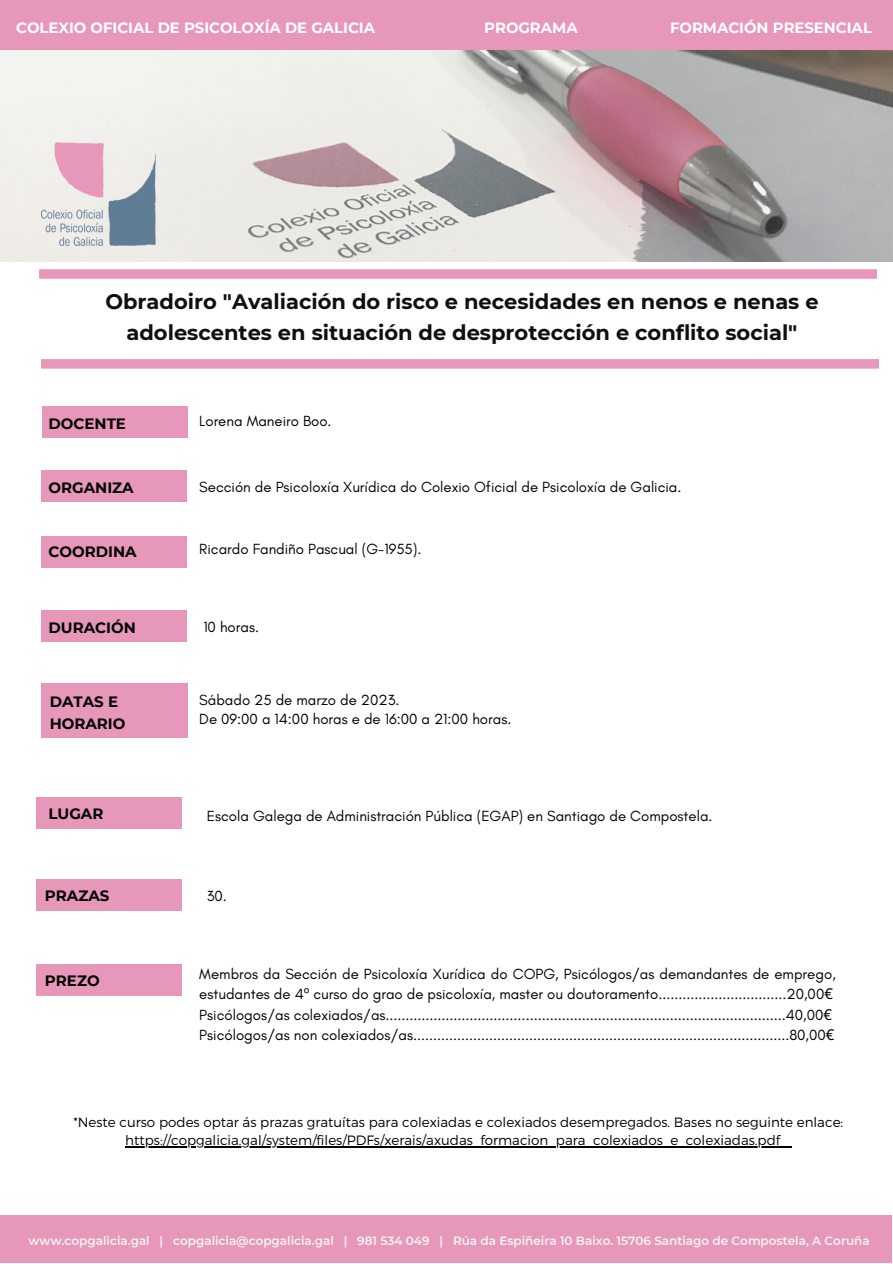
<style>
.page{position:relative;width:893px;height:1264px;background:#fff}
.page>*{position:absolute;margin:0;border:0;box-sizing:border-box;transform-origin:0 0}
.t1{font:700 21px/30.3px "Montserrat";color:#120e10;text-align:center}
.t2{font:15px/20.2px "Glacial Indifference";color:#000}
.t3{font:700 15px/21.9px "Montserrat";color:#000}
.t4{font:700 14.85px "Montserrat";color:#fff}
.t5{font:300 13.5px/18px "Montserrat";color:#000}
.t6{font:600 12px "Montserrat";color:#f4f5ef}
.s1{font-family:"Noto Sans"}
</style>
<div class="page">
<img style="left:0;top:50px;width:892px;height:212px">
<svg style="left:41px;top:359px;width:838px;height:9px"></svg>
<svg style="left:39px;top:269px;width:838px;height:10px"></svg>
<div style="left:0;top:0;width:892px;height:50px;background:#e798ba"></div>
<div style="left:41px;top:470px;width:145px;height:32px;background:#e798ba"></div>
<div style="left:41px;top:683px;width:146px;height:54px;background:#e798ba"></div>
<div style="left:0;top:1215px;width:891px;height:47px;background:#e798ba"></div>
<img style="left:41px;top:142px;width:115px;height:104px">
<div style="left:43px;top:406px;width:145px;height:32px;background:#e798ba"></div>
<div style="left:41px;top:536px;width:145px;height:31px;background:#e798ba"></div>
<div style="left:41px;top:610px;width:145px;height:31px;background:#e798ba"></div>
<div style="left:37px;top:797px;width:145px;height:32px;background:#e798ba"></div>
<div style="left:37px;top:879px;width:145px;height:31px;background:#e798ba"></div>
<div style="left:37px;top:963px;width:145px;height:32px;background:#e798ba"></div>
<hr style="left:125px;top:1146px;width:655px;height:1px;background:#000">
<p class="t4" style="left:16px;top:18px;width:360px">COLEXIO OFICIAL DE PSICOLOXÍA DE GALICIA</p>
<p class="t4" style="left:484px;top:18px;width:95px">PROGRAMA</p>
<p class="t4" style="left:670px;top:18px;width:203px">FORMACIÓN PRESENCIAL</p>
<h1 class="t1" style="left:105px;top:286px;width:714px">Obradoiro "Avaliación do risco e necesidades en nenos e nenas e adolescentes en situación de desprotección e conflito social"</h1>
<p class="t3" style="left:49px;top:412px;width:79px">DOCENTE</p>
<p class="t2" style="left:199px;top:411px;width:134px">Lorena Maneiro Boo.</p>
<p class="t3" style="left:49px;top:477px;width:87px">ORGANIZA</p>
<p class="t2" style="left:199px;top:477px;width:483px">Sección de Psicoloxía Xurídica do Colexio Oficial de Psicoloxía de Galicia.</p>
<p class="t3" style="left:49px;top:541px;width:90px">COORDINA</p>
<p class="t3" style="left:49px;top:616px;width:89px">DURACIÓN</p>
<p class="t2" style="left:199px;top:539px;width:223px">Ricardo Fandiño Pascual (G-1955).</p>
<p class="t2" style="left:203px;top:617px;width:57px">10 horas.</p>
<p class="t3" style="left:50px;top:690px;width:77px">DATAS E<br>HORARIO</p>
<p class="t2" style="left:199px;top:690px;width:313px;line-height:18.8px">Sábado 25 de marzo de 2023.<br>De 09:00 a 14:00 horas e de 16:00 a 21:00 horas.</p>
<p class="t3" style="left:49px;top:802px;width:56px">LUGAR</p>
<p class="t3" style="left:45px;top:884px;width:66px">PRAZAS</p>
<p class="t3" style="left:45px;top:969px;width:56px">PREZO</p>
<p class="t2" style="left:207px;top:805px;width:507px">Escola Galega de Administración Pública (EGAP) en Santiago de Compostela.</p>
<p class="t2" style="left:207px;top:885px;width:22px">30.</p>
<p class="t2" style="left:199px;top:963px;width:638px">Membros da Sección de Psicoloxía Xurídica do COPG, Psicólogos/as demandantes de emprego, estudantes de 4<span class="s1">º</span> curso do grao de psicoloxía, master ou doutoramento................................20,00<span class="s1">€ </span>Psicólogos/as colexiados/as....................................................................................................40,00<span class="s1">€ </span>Psicólogos/as non colexiados/as..............................................................................................80,00<span class="s1">€</span></p>
<p class="t5" style="left:125px;top:1112px;width:719px;text-indent:-52px">*Neste curso podes optar ás prazas gratuítas para colexiadas e colexiados desempregados. Bases no seguinte enlace: https://copgalicia.gal/system/files/PDFs/xerais/axudas_formacion_para_colexiados_e_colexiadas.pdf</p>
<p class="t6" style="left:29px;top:1232px;width:842px">www.copgalicia.gal | copgalicia@copgalicia.gal | 981 534 049 | Rúa da Espiñeira 10 Baixo. 15706 Santiago de Compostela, A Coruña</p>
</div>
